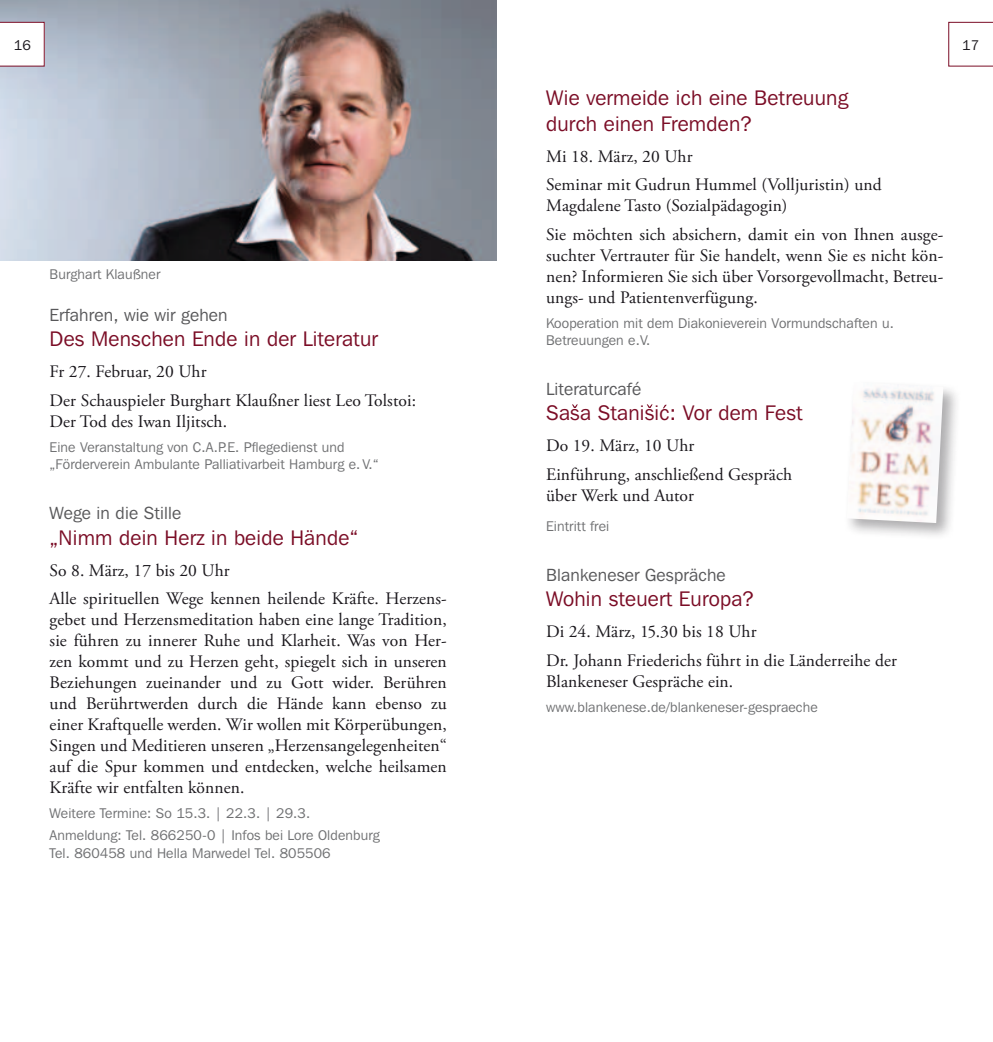
<style>
.page{position:relative;width:993px;height:1042px;background:#fff}
.page>*{position:absolute;margin:0;border:0;box-sizing:border-box;transform-origin:0 0}
.t1{font:21px/25.4px "Franklin Gothic IT Cby BT";letter-spacing:.01em;color:#7b0d26}
.t2{font:17.5px/21px "Adobe Garamond Pro";letter-spacing:.005em;color:#1a171c}
.t3{font:17.5px "Franklin Gothic IT Cby BT";letter-spacing:.01em;color:#58585a}
.t4{font:14px/17.5px "Franklin Gothic IT Cby BT";letter-spacing:.01em;color:#707173}
.t5{font:14px "Franklin Gothic IT Cby BT";color:#1a171c}
</style>
<div class="page">
<div style="left:842px;top:378px;width:118px;height:162px;background:#1a171c;opacity:.35"></div>
<img style="left:846px;top:382px;width:97px;height:141px">
<img style="left:0;top:0;width:496px;height:260px">
<svg style="left:572px;top:404px;width:5px;height:4px"></svg>
<svg style="left:646px;top:404px;width:6px;height:4px"></svg>
<svg style="left:0;top:22px;width:45px;height:45px"></svg>
<svg style="left:948px;top:22px;width:44px;height:45px"></svg>
<p class="t5" style="left:14px;top:36px;width:18px">16</p>
<p class="t5" style="left:961px;top:36px;width:18px">17</p>
<p class="t4" style="left:50px;top:265px;width:112px">Burghart Klaußner</p>
<p class="t3" style="left:50px;top:304px;width:179px">Erfahren, wie wir gehen</p>
<p class="t1" style="left:50px;top:326px;width:330px">Des Menschen Ende in der Literatur</p>
<p class="t2" style="left:50px;top:358px;width:368px;line-height:28.3px">Fr 27. Februar, 20 Uhr<br>Der Schauspieler Burghart Klaußner liest Leo Tolstoi:</p>
<p class="t2" style="left:50px;top:411px;width:179px">Der Tod des Iwan Iljitsch.</p>
<p class="t4" style="left:50px;top:438px;width:330px">Eine Veranstaltung von C.A.P.E. Pflegedienst und „Förderverein Ambulante Palliativarbeit Hamburg e. V.“</p>
<p class="t3" style="left:50px;top:502px;width:133px">Wege in die Stille</p>
<p class="t1" style="left:50px;top:524px;width:310px">„Nimm dein Herz in beide Hände“</p>
<p class="t2" style="left:50px;top:556px;width:398px;line-height:28.3px">So 8. März, 17 bis 20 Uhr<br>Alle spirituellen Wege kennen heilende Kräfte. Herzens-</p>
<p class="t2" style="left:50px;top:609px;width:398px;text-align:justify">gebet und Herzensmeditation haben eine lange Tradition, sie führen zu innerer Ruhe und Klarheit. Was von Her&shy;zen kommt und zu Herzen geht, spiegelt sich in unseren Beziehungen zueinander und zu Gott wider. Berühren und Berührtwerden durch die Hände kann ebenso zu einer Kraftquelle werden. Wir wollen mit Körperübungen, Singen und Meditieren unseren „Herzensangelegenheiten“ auf die Spur kommen und entdecken, welche heilsamen Kräfte wir entfalten können.</p>
<p class="t4" style="left:50px;top:802px;width:331px;line-height:22.4px">Weitere Termine: So 15.3. | 22.3. | 29.3.<br>Anmeldung: Tel. 866250-0 | Infos bei Lore Oldenburg</p>
<p class="t4" style="left:50px;top:844px;width:282px">Tel. 860458 und Hella Marwedel Tel. 805506</p>
<p class="t1" style="left:546px;top:85px;width:303px">Wie vermeide ich eine Betreuung durch einen Fremden?</p>
<p class="t2" style="left:546px;top:143px;width:337px;line-height:28.3px">Mi 18. März, 20 Uhr<br>Seminar mit Gudrun Hummel (Volljuristin) und</p>
<p class="t2" style="left:546px;top:192px;width:398px;line-height:28.3px">Magdalene Tasto (Sozialpädagogin)<br>Sie möchten sich absichern, damit ein von Ihnen ausge-</p>
<p class="t2" style="left:546px;top:245px;width:398px;text-align:justify">suchter Vertrauter für Sie handelt, wenn Sie es nicht kön&shy;nen? Informieren Sie sich über Vorsorgevollmacht, Betreu&shy;ungs- und Patientenverfügung.</p>
<p class="t4" style="left:546px;top:314px;width:349px">Kooperation mit dem Diakonieverein Vormundschaften u.<br>Betreuungen e.V.</p>
<p class="t3" style="left:546px;top:378px;width:96px">Literaturcafé</p>
<p class="t1" style="left:546px;top:400px;width:258px">Sasa Stanisic: Vor dem Fest</p>
<p class="t2" style="left:546px;top:432px;width:247px;line-height:28.3px">Do 19. März, 10 Uhr<br>Einführung, anschließend Gespräch</p>
<p class="t2" style="left:546px;top:485px;width:149px">über Werk und Autor</p>
<p class="t4" style="left:546px;top:517px;width:65px">Eintritt frei</p>
<p class="t3" style="left:546px;top:564px;width:181px">Blankeneser Gespräche</p>
<p class="t1" style="left:546px;top:586px;width:209px">Wohin steuert Europa?</p>
<p class="t2" style="left:546px;top:618px;width:352px;line-height:28.3px">Di 24. März, 15.30 bis 18 Uhr<br>Dr. Johann Friederichs führt in die Länderreihe der</p>
<p class="t2" style="left:546px;top:671px;width:189px">Blankeneser Gespräche ein.</p>
<p class="t4" style="left:546px;top:698px;width:273px">www.blankenese.de/blankeneser-gespraeche</p>
</div>
